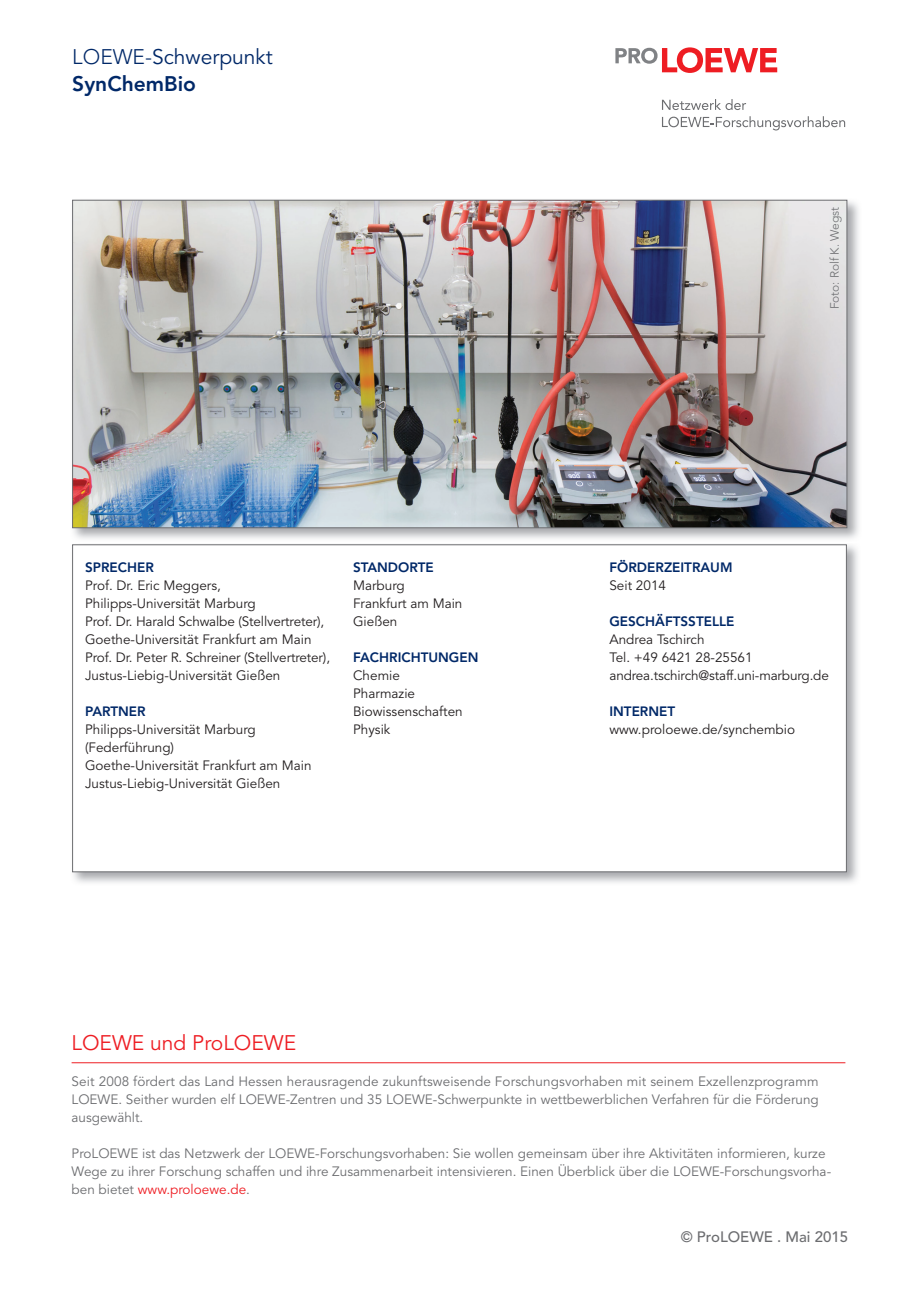
<style>
.page{position:relative;width:919px;height:1289px;background:#fff}
.page>*{position:absolute;margin:0;border:0;box-sizing:border-box;transform-origin:0 0}
.t1{font:21px/27px "Avenir LT Std";color:#002868}
.t2{font:21px "Avenir LT Std";color:#ee1d23}
.t3{font:500 15px "Avenir LT Std";color:#6c6d70}
.t4{font:13.5px/18px "Avenir LT Std";color:#231f20}
.t5{font:13.5px/18px "Avenir LT Std";color:#6c6d70;text-align:justify}
.t6{font:800 13.5px "Avenir LT Std";color:#002868}
.t7{font:300 12px "Avenir LT Std";color:#6c6d70}
.s1{font-weight:300}
.s2{font-weight:800}
.s3{color:#ee1d23}
</style>
<div class="page">
<svg style="left:615px;top:47px;width:162px;height:26px"></svg>
<svg style="left:662px;top:99px;width:84px;height:11px"></svg>
<svg style="left:662px;top:116px;width:183px;height:14px"></svg>
<hr style="left:72px;top:1062px;width:773px;height:1px;background:#ee1d23">
<img style="left:72px;top:199px;width:787px;height:684px">
<div style="left:72px;top:544px;width:774px;height:328px;background:#fff;border:1px solid #6c6d70"></div>
<img style="left:74px;top:202px;width:771px;height:324px">
<h1 class="t1" style="left:72px;top:44px;width:202px"><span class="s1">LOEWE-</span>Schwerpunkt<br><span class="s2">SynChemBio</span></h1>
<p class="t6" style="left:85px;top:559px;width:70px">SPRECHER</p>
<p class="t4" style="left:85px;top:576px;width:246px">Prof. Dr. Eric Meggers, Philipps-Universität Marburg<br>Prof. Dr. Harald Schwalbe (Stellvertreter), Goethe-Universität Frankfurt am Main Prof. Dr. Peter R. Schreiner (Stellvertreter), Justus-Liebig-Universität Gießen</p>
<p class="t6" style="left:85px;top:703px;width:62px">PARTNER</p>
<p class="t4" style="left:85px;top:720px;width:228px">Philipps-Universität Marburg (Federführung)<br>Goethe-Universität Frankfurt am Main<br>Justus-Liebig-Universität Gießen</p>
<p class="t6" style="left:353px;top:559px;width:82px">STANDORTE</p>
<p class="t4" style="left:353px;top:576px;width:111px">Marburg<br>Frankfurt am Main<br>Gießen</p>
<p class="t6" style="left:353px;top:649px;width:127px">FACHRICHTUNGEN</p>
<p class="t4" style="left:353px;top:666px;width:111px">Chemie<br>Pharmazie<br>Biowissenschaften<br>Physik</p>
<p class="t7" style="left:827px;top:309px;width:104px;rotate:-90deg">Foto: Rolf K. Wegst</p>
<p class="t6" style="left:609px;top:559px;width:124px">FÖRDERZEITRAUM</p>
<p class="t4" style="left:609px;top:576px;width:58px">Seit 2014</p>
<p class="t6" style="left:609px;top:613px;width:126px">GESCHÄFTSSTELLE</p>
<p class="t4" style="left:609px;top:630px;width:221px">Andrea Tschirch<br>Tel. +49 6421 28-25561 andrea.tschirch@staff.uni-marburg.de</p>
<p class="t6" style="left:609px;top:703px;width:67px">INTERNET</p>
<p class="t4" style="left:609px;top:720px;width:187px">www.proloewe.de/synchembio</p>
<h1 class="t2" style="left:72px;top:1030px;width:226px">LOEWE und ProLOEWE</h1>
<p class="t5" style="left:72px;top:1072px;width:748px">Seit 2008 fördert das Land Hessen herausragende zukunftsweisende Forschungsvorhaben mit seinem Exzellenzprogramm LOEWE. Seither wurden elf LOEWE-Zentren und 35 LOEWE-Schwerpunkte in wettbewerblichen Verfahren für die Förderung ausgewählt.</p>
<p class="t5" style="left:72px;top:1144px;width:761px;text-align:left">ProLOEWE ist das Netzwerk der LOEWE-Forschungsvorhaben: Sie wollen gemeinsam über ihre Aktivitäten informieren, kurze<br>Wege zu ihrer Forschung schaffen und ihre Zusammenarbeit intensivieren. Einen Überblick über die LOEWE-Forschungsvorha&shy;ben bietet <span class="s3">www.proloewe.de</span>.</p>
<p class="t3" style="left:680px;top:1228px;width:169px">© ProLOEWE . Mai 2015</p>
</div>
